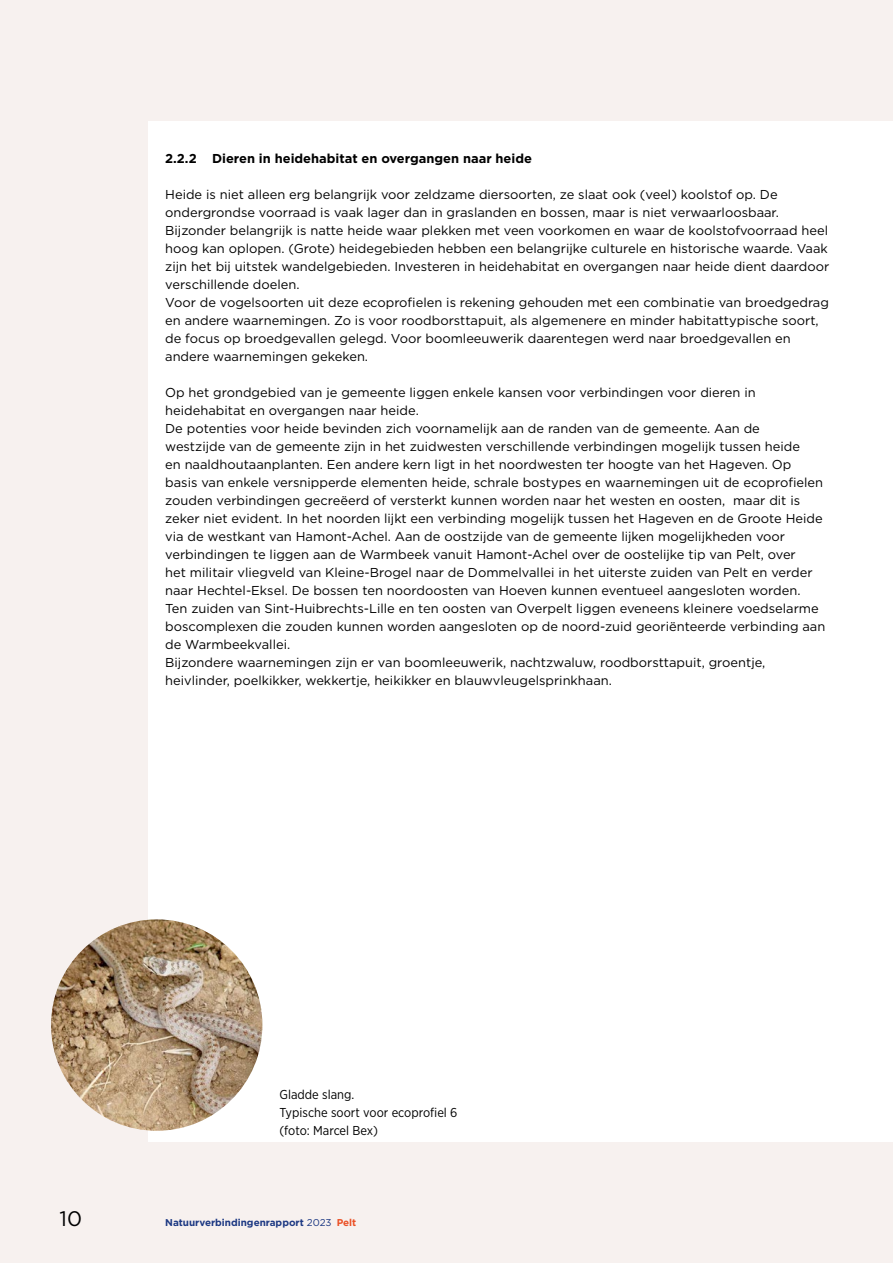
<style>
.page{position:relative;width:893px;height:1263px;background:#f7f1ef}
.page>*{position:absolute;margin:0;border:0;box-sizing:border-box;transform-origin:0 0}
.t1{font:21px "Gotham";color:#000}
.Tekst_2_kolom{font:12.9px/18px "Gotham";color:#000}
.Fotobijschrift{font:12.9px "Gotham Narrow";color:#000}
.Titel_1_2_3{font:700 12.9px "Gotham";color:#000}
.t2{font:700 9.9px "Gotham";color:#1d3983}
.s1{font-weight:400}
.s2{color:#eb5025}
</style>
<div class="page">
<div style="left:148px;top:121px;width:745px;height:1021px;background:#fff"></div>
<img style="left:51px;top:919px;width:211px;height:212px;border-radius:106px">
<p class="Titel_1_2_3" style="left:165px;top:150px;width:368px">2.2.2 Dieren in heidehabitat en overgangen naar heide</p>
<p class="Tekst_2_kolom" style="left:165px;top:185px;width:666px">Heide is niet alleen erg belangrijk voor zeldzame diersoorten, ze slaat ook (veel) koolstof op. De ondergrondse voorraad is vaak lager dan in graslanden en bossen, maar is niet verwaarloosbaar.<br>Bijzonder belangrijk is natte heide waar plekken met veen voorkomen en waar de koolstofvoorraad heel hoog kan oplopen. (Grote) heidegebieden hebben een belangrijke culturele en historische waarde. Vaak zijn het bij uitstek wandelgebieden. Investeren in heidehabitat en overgangen naar heide dient daardoor verschillende doelen.</p>
<p class="Tekst_2_kolom" style="left:165px;top:293px;width:665px">Voor de vogelsoorten uit deze ecoprofielen is rekening gehouden met een combinatie van broedgedrag en andere waarnemingen. Zo is voor roodborsttapuit, als algemenere en minder habitattypische soort, de focus op broedgevallen gelegd. Voor boomleeuwerik daarentegen werd naar broedgevallen en andere waarnemingen gekeken.</p>
<p class="Tekst_2_kolom" style="left:165px;top:383px;width:592px">Op het grondgebied van je gemeente liggen enkele kansen voor verbindingen voor dieren in heidehabitat en overgangen naar heide.</p>
<p class="Tekst_2_kolom" style="left:165px;top:419px;width:662px">De potenties voor heide bevinden zich voornamelijk aan de randen van de gemeente. Aan de<br>westzijde van de gemeente zijn in het zuidwesten verschillende verbindingen mogelijk tussen heide<br>en naaldhoutaanplanten. Een andere kern ligt in het noordwesten ter hoogte van het Hageven. Op basis van enkele versnipperde elementen heide, schrale bostypes en waarnemingen uit de ecoprofielen zouden verbindingen gecreëerd of versterkt kunnen worden naar het westen en oosten, maar dit is zeker niet evident. In het noorden lijkt een verbinding mogelijk tussen het Hageven en de Groote Heide via de westkant van Hamont-Achel. Aan de oostzijde van de gemeente lijken mogelijkheden voor verbindingen te liggen aan de Warmbeek vanuit Hamont-Achel over de oostelijke tip van Pelt, over<br>het militair vliegveld van Kleine-Brogel naar de Dommelvallei in het uiterste zuiden van Pelt en verder naar Hechtel-Eksel. De bossen ten noordoosten van Hoeven kunnen eventueel aangesloten worden.<br>Ten zuiden van Sint-Huibrechts-Lille en ten oosten van Overpelt liggen eveneens kleinere voedselarme boscomplexen die zouden kunnen worden aangesloten op de noord-zuid georiënteerde verbinding aan de Warmbeekvallei.</p>
<p class="Tekst_2_kolom" style="left:165px;top:653px;width:602px">Bijzondere waarnemingen zijn er van boomleeuwerik, nachtzwaluw, roodborsttapuit, groentje, heivlinder, poelkikker, wekkertje, heikikker en blauwvleugelsprinkhaan.</p>
<p class="Fotobijschrift" style="left:279px;top:1087px;width:76px">Gladde slang.</p>
<p class="Fotobijschrift" style="left:279px;top:1105px;width:180px">Typische soort voor ecoprofiel 6</p>
<p class="Fotobijschrift" style="left:279px;top:1123px;width:100px">(foto: Marcel Bex)</p>
<h1 class="t1" style="left:60px;top:1205px;width:24px">10</h1>
<p class="t2" style="left:165px;top:1215px;width:193px">Natuurverbindingenrapport <span class="s1">2023</span> <span class="s2">Pelt</span></p>
</div>
